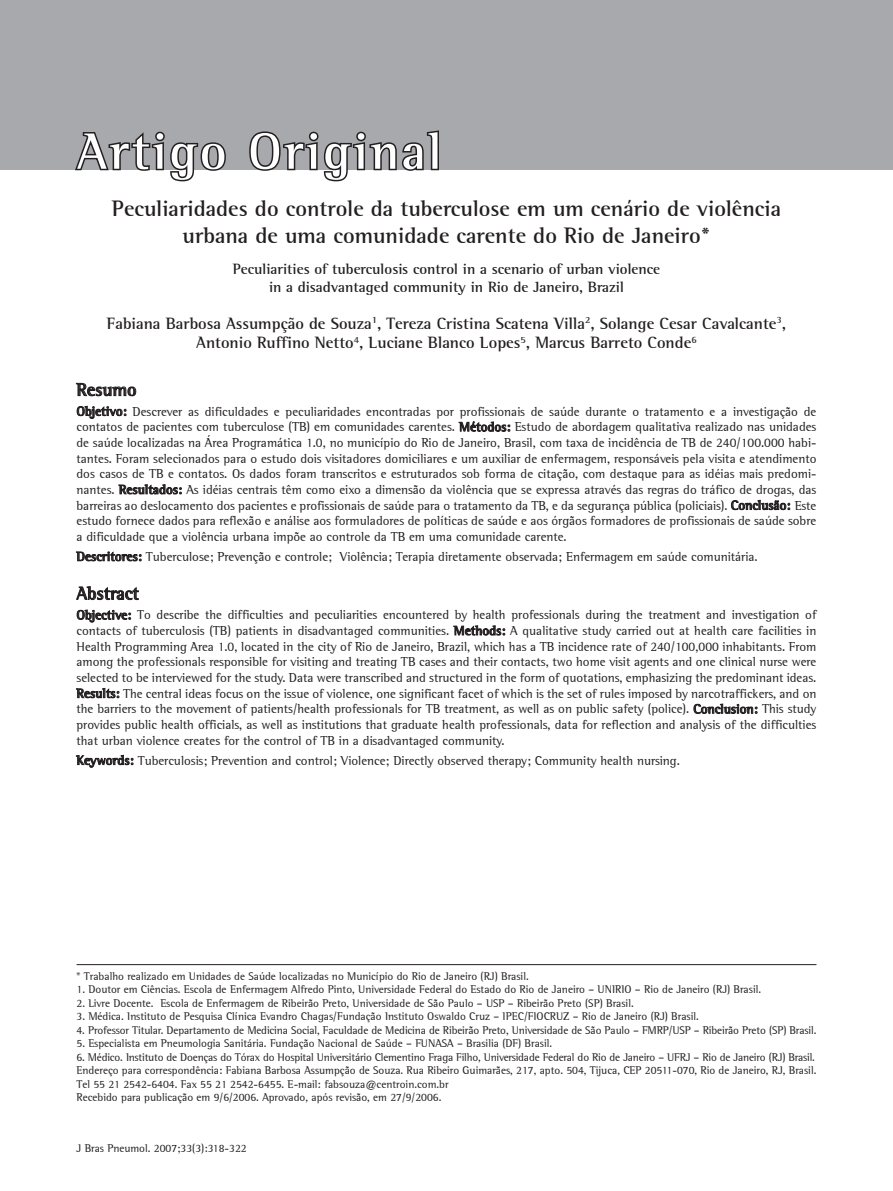
<style>
.page{position:relative;width:893px;height:1191px;background:#fff}
.page>*{position:absolute;margin:0;border:0;box-sizing:border-box;transform-origin:0 0}
.capítulo{font:700 51.75px "Libre Semi Serif S Si";letter-spacing:.05em;color:#fff}
.título___1o_idioma{font:700 22.5px/27px "Libre Semi Serif S Si";color:#231f20;text-align:center}
.resumo___título{font:700 18px "Libre Semi Serif S Si";color:#231f20}
.autores{font:700 16.5px/19.8px "Libre Semi Serif S Si";color:#231f20;text-align:center}
.título___2o_idioma{font:700 15px/18px "Libre Semi Serif S Si";color:#231f20;text-align:center}
.resumo___2o_idioma{font:13.05px/15.6px "Libre Semi Serif S Si";color:#231f20;text-align:justify}
.resumo___1o_idioma{font:13.05px/15.6px "Libre Semi Serif S Si";color:#231f20;text-align:justify}
.palavras-chave___1o{font:13.05px "Libre Semi Serif S Si";color:#231f20}
.palavras-chave___2o{font:13.05px "Libre Semi Serif S Si";color:#231f20}
.endereço{font:11.25px/13.5px "Libre Semi Serif S Si";color:#231f20}
.rodapé{font:11.25px "Libre Semi Serif S Si";color:#231f20}
.s1{font-weight:700}
</style>
<div class="page">
<div style="left:0;top:0;width:893px;height:170px;background:#a8a9ad"></div>
<svg style="left:75px;top:131px;width:151px;height:51px"></svg>
<svg style="left:249px;top:130px;width:190px;height:52px"></svg>
<svg style="left:76px;top:383px;width:60px;height:13px"></svg>
<svg style="left:77px;top:406px;width:49px;height:12px"></svg>
<svg style="left:459px;top:421px;width:51px;height:10px"></svg>
<svg style="left:119px;top:484px;width:63px;height:10px"></svg>
<svg style="left:731px;top:500px;width:59px;height:10px"></svg>
<svg style="left:76px;top:551px;width:65px;height:10px"></svg>
<svg style="left:76px;top:586px;width:63px;height:14px"></svg>
<svg style="left:77px;top:610px;width:54px;height:12px"></svg>
<svg style="left:454px;top:625px;width:51px;height:10px"></svg>
<svg style="left:76px;top:688px;width:43px;height:10px"></svg>
<svg style="left:694px;top:704px;width:63px;height:9px"></svg>
<svg style="left:76px;top:755px;width:57px;height:12px"></svg>
<hr style="left:77px;top:964px;width:739px;height:1px;background:#231f20">
<p class="capítulo" style="left:77px;top:120px;width:367px">Artigo Original</p>
<p class="título___1o_idioma" style="left:112px;top:195px;width:671px">Peculiaridades do controle da tuberculose em um cenário de violência urbana de uma comunidade carente do Rio de Janeiro*</p>
<p class="título___2o_idioma" style="left:233px;top:260px;width:429px">Peculiarities of tuberculosis control in a scenario of urban violence in a disadvantaged community in Rio de Janeiro, Brazil</p>
<p class="autores" style="left:107px;top:313px;width:681px">Fabiana Barbosa Assumpção de Souza<sup>1</sup>, Tereza Cristina Scatena Villa<sup>2</sup>, Solange Cesar Cavalcante<sup>3</sup>,<br>Antonio Ruffino Netto<sup>4</sup>, Luciane Blanco Lopes<sup>5</sup>, Marcus Barreto Conde<sup>6</sup></p>
<p class="resumo___título" style="left:77px;top:378px;width:62px">Resumo</p>
<p class="resumo___1o_idioma" style="left:77px;top:403px;width:741px"><span class="s1">Objetivo:</span> Descrever as dificuldades e peculiaridades encontradas por profissionais de saúde durante o tratamento e a investigação de contatos de pacientes com tuberculose (TB) em comunidades carentes. <span class="s1">Métodos:</span> Estudo de abordagem qualitativa realizado nas unidades de saúde localizadas na Área Programática 1.0, no município do Rio de Janeiro, Brasil, com taxa de incidência de TB de 240/100.000 habi&shy;tantes. Foram selecionados para o estudo dois visitadores domiciliares e um auxiliar de enfermagem, responsáveis pela visita e atendimento dos casos de TB e contatos. Os dados foram transcritos e estruturados sob forma de citação, com destaque para as idéias mais predomi&shy;nantes. <span class="s1">Resultados:</span> As idéias centrais têm como eixo a dimensão da violência que se expressa através das regras do tráfico de drogas, das barreiras ao deslocamento dos pacientes e profissionais de saúde para o tratamento da TB, e da segurança pública (policiais). <span class="s1">Conclusão:</span> Este estudo fornece dados para reflexão e análise aos formuladores de políticas de saúde e aos órgãos formadores de profissionais de saúde sobre a dificuldade que a violência urbana impõe ao controle da TB em uma comunidade carente.</p>
<p class="palavras-chave___1o" style="left:77px;top:548px;width:683px"><span class="s1">Descritores:</span> Tuberculose; Prevenção e controle; Violência; Terapia diretamente observada; Enfermagem em saúde comunitária.</p>
<p class="resumo___título" style="left:77px;top:582px;width:64px">Abstract</p>
<p class="resumo___2o_idioma" style="left:77px;top:607px;width:741px"><span class="s1">Objective:</span> To describe the difficulties and peculiarities encountered by health professionals during the treatment and investigation of contacts of tuberculosis (TB) patients in disadvantaged communities. <span class="s1">Methods:</span> A qualitative study carried out at health care facilities in Health Programming Area 1.0, located in the city of Rio de Janeiro, Brazil, which has a TB incidence rate of 240/100,000 inhabitants. From among the professionals responsible for visiting and treating TB cases and their contacts, two home visit agents and one clinical nurse were selected to be interviewed for the study. Data were transcribed and structured in the form of quotations, emphasizing the predominant ideas.<br><span class="s1">Results:</span> The central ideas focus on the issue of violence, one significant facet of which is the set of rules imposed by narcotraffickers, and on the barriers to the movement of patients/health professionals for TB treatment, as well as on public safety (police). <span class="s1">Conclusion:</span> This study provides public health officials, as well as institutions that graduate health professionals, data for reflection and analysis of the difficulties that urban violence creates for the control of TB in a disadvantaged community.</p>
<p class="palavras-chave___2o" style="left:77px;top:752px;width:605px"><span class="s1">Keywords:</span> Tuberculosis; Prevention and control; Violence; Directly observed therapy; Community health nursing.</p>
<p class="endereço" style="left:77px;top:969px;width:454px">* Trabalho realizado em Unidades de Saúde localizadas no Município do Rio de Janeiro (RJ) Brasil.</p>
<p class="endereço" style="left:77px;top:982px;width:686px">1. Doutor em Ciências. Escola de Enfermagem Alfredo Pinto, Universidade Federal do Estado do Rio de Janeiro – UNIRIO – Rio de Janeiro (RJ) Brasil.</p>
<p class="endereço" style="left:77px;top:996px;width:559px">2. Livre Docente. Escola de Enfermagem de Ribeirão Preto, Universidade de São Paulo – USP – Ribeirão Preto (SP) Brasil.</p>
<p class="endereço" style="left:77px;top:1009px;width:624px">3. Médica. Instituto de Pesquisa Clínica Evandro Chagas/Fundação Instituto Oswaldo Cruz – IPEC/FIOCRUZ – Rio de Janeiro (RJ) Brasil.</p>
<p class="endereço" style="left:77px;top:1023px;width:741px">4. Professor Titular. Departamento de Medicina Social, Faculdade de Medicina de Ribeirão Preto, Universidade de São Paulo – FMRP/USP – Ribeirão Preto (SP) Brasil.</p>
<p class="endereço" style="left:77px;top:1036px;width:477px">5. Especialista em Pneumologia Sanitária. Fundação Nacional de Saúde – FUNASA – Brasilia (DF) Brasil.</p>
<p class="endereço" style="left:77px;top:1050px;width:740px">6. Médico. Instituto de Doenças do Tórax do Hospital Universitário Clementino Fraga Filho, Universidade Federal do Rio de Janeiro – UFRJ – Rio de Janeiro (RJ) Brasil.</p>
<p class="endereço" style="left:77px;top:1063px;width:741px">Endereço para correspondência: Fabiana Barbosa Assumpção de Souza. Rua Ribeiro Guimarães, 217, apto. 504, Tijuca, CEP 20511-070, Rio de Janeiro, RJ, Brasil.<br>Tel 55 21 2542-6404. Fax 55 21 2542-6455. E-mail: fabsouza@centroin.com.br</p>
<p class="endereço" style="left:77px;top:1090px;width:366px">Recebido para publicação em 9/6/2006. Aprovado, após revisão, em 27/9/2006.</p>
<p class="rodapé" style="left:77px;top:1141px;width:172px">J Bras Pneumol. 2007;33(3):318-322</p>
</div>
